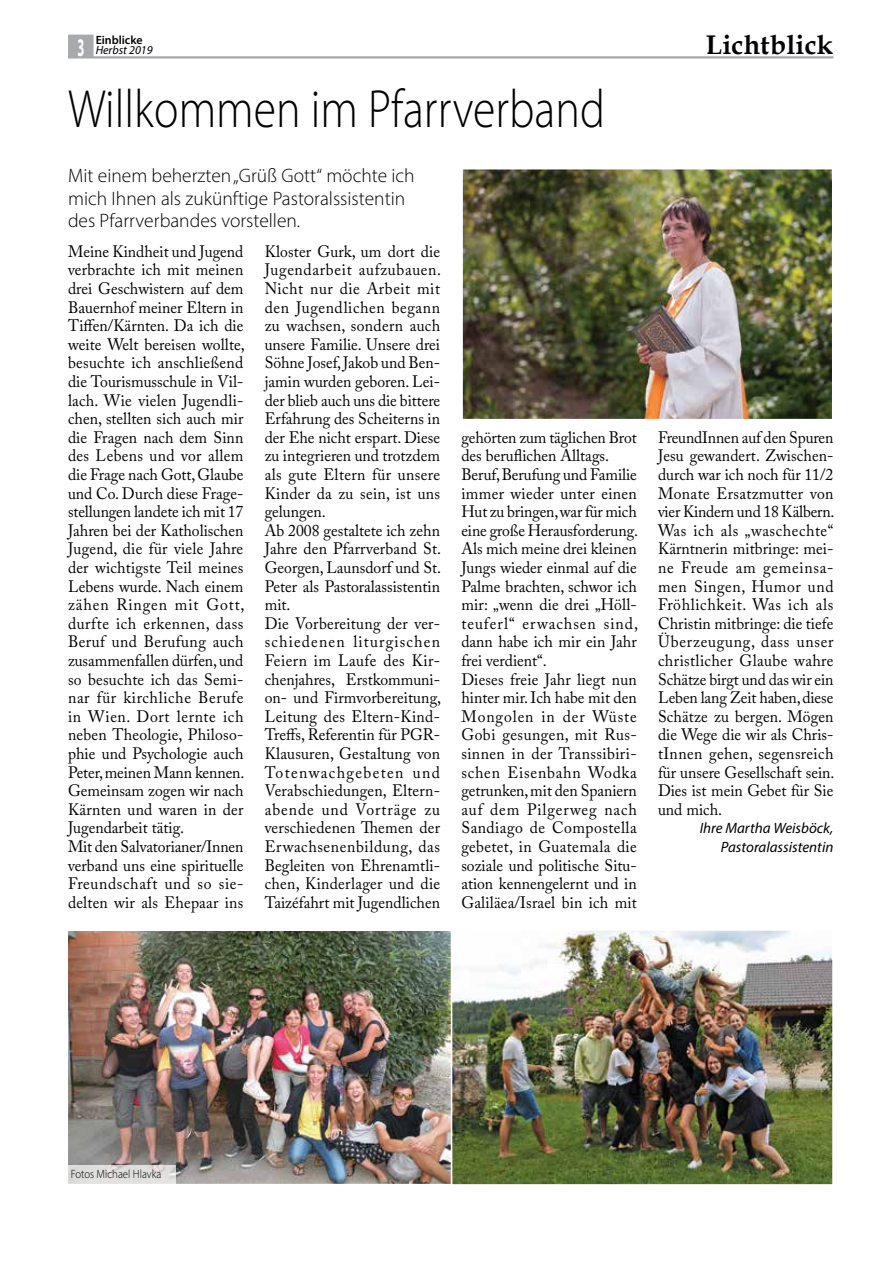
<style>
.page{position:relative;width:893px;height:1263px;background:#fff}
.page>*{position:absolute;margin:0;border:0;box-sizing:border-box;transform-origin:0 0}
.t1{font:300 54px "Myriad Pro";color:#000;scale:.85 1}
.t2{font:700 27px "Book Antiqua";letter-spacing:.005em;color:#000}
.t3{font:300 19.5px/22.5px "Myriad Pro";color:#000}
.t4{font:16.5px/18.6px "Adobe Caslon Pro";letter-spacing:.005em;color:#000;scale:.95 1}
.t5{font:italic 15px/18.6px "Myriad Pro";color:#000;text-align:right}
.t6{font:italic 12px/10.5px "Myriad Pro";color:#000}
.t7{font:300 12px "Myriad Pro";color:#000;scale:.9 1}
.s1{font-weight:600;font-style:normal}
.s2{font-weight:700;font-style:normal;font-size:25.5px;color:#fff}
</style>
<div class="page">
<div style="left:107px;top:89px;width:6px;height:8px;border:3px solid #fff;border-radius:50%"></div>
<div style="left:312px;top:89px;width:7px;height:8px;border:3px solid #fff;border-radius:50%"></div>
<img style="left:453px;top:930px;width:380px;height:255px">
<img style="left:462px;top:169px;width:370px;height:250px">
<img style="left:68px;top:931px;width:385px;height:254px">
<svg style="left:68px;top:1165px;width:108px;height:20px;background:#e0dfde"></svg>
<hr style="left:68px;top:56px;width:765px;height:3px;background:#a7a9ac">
<div style="left:68px;top:35px;width:26px;height:22px;background:#a7a9ac"></div>
<svg style="left:93px;top:34px;width:62px;height:25px"></svg>
<p class="t6" style="left:77px;top:34px;width:77px;text-indent:18px"><span class="s1">Einblicke<br></span><span class="s2">3</span> Herbst 2019</p>
<h1 class="t1" style="left:68px;top:76px;width:633px">Willkommen im Pfarrverband</h1>
<h2 class="t2" style="left:706px;top:27px;width:129px">Lichtblick</h2>
<p class="t3" style="left:68px;top:164px;width:348px">Mit einem beherzten „Grüß Gott“ möchte ich mich Ihnen als zukünftige Pastoralssistentin des Pfarrverbandes vorstellen.</p>
<p class="t4" style="left:68px;top:242px;width:187px">Meine Kindheit und Jugend verbrachte ich mit meinen drei Geschwistern auf dem<br>Bauernhof meiner Eltern in<br>Tiffen/Kärnten. Da ich die weite Welt bereisen wollte, besuchte ich anschließend die Tourismusschule in Vil&shy;lach. Wie vielen Jugendli&shy;chen, stellten sich auch mir die Fragen nach dem Sinn des Lebens und vor allem die Frage nach Gott, Glaube und Co. Durch diese Frage&shy;stellungen landete ich mit 17<br>Jahren bei der Katholischen<br>Jugend, die für viele Jahre der wichtigste Teil meines<br>Lebens wurde. Nach einem zähen Ringen mit Gott, durfte ich erkennen, dass<br>Beruf und Berufung auch zusammenfallen dürfen, und so besuchte ich das Semi&shy;nar für kirchliche Berufe in Wien. Dort lernte ich neben Theologie, Philoso&shy;phie und Psychologie auch<br>Peter, meinen Mann kennen.<br>Gemeinsam zogen wir nach<br>Kärnten und waren in der<br>Jugendarbeit tätig.<br>Mit den Salvatorianer/Innen verband uns eine spirituelle<br>Freundschaft und so sie&shy;delten wir als Ehepaar ins</p>
<p class="t4" style="left:265px;top:242px;width:187px">Kloster Gurk, um dort die<br>Jugendarbeit aufzubauen.<br>Nicht nur die Arbeit mit den Jugendlichen begann zu wachsen, sondern auch unsere Familie. Unsere drei<br>Söhne Josef, Jakob und Ben&shy;jamin wurden geboren. Lei&shy;der blieb auch uns die bittere<br>Erfahrung des Scheiterns in der Ehe nicht erspart. Diese zu integrieren und trotzdem als gute Eltern für unsere<br>Kinder da zu sein, ist uns gelungen.<br>Ab 2008 gestaltete ich zehn<br>Jahre den Pfarrverband St.<br>Georgen, Launsdorf und St.<br>Peter als Pastoralassistentin mit.<br>Die Vorbereitung der ver&shy;schiedenen liturgischen<br>Feiern im Laufe des Kir&shy;chenjahres, Erstkommuni&shy;on- und Firmvorbereitung,<br>Leitung des Eltern-Kind-<br>Treffs, Referentin für PGR-<br>Klausuren, Gestaltung von<br>Totenwachgebeten und<br>Verabschiedungen, Eltern&shy;abende und Vorträge zu verschiedenen Themen der<br>Erwachsenenbildung, das<br>Begleiten von Ehrenamtli&shy;chen, Kinderlager und die<br>Taizéfahrt mit Jugendlichen</p>
<p class="t4" style="left:461px;top:428px;width:187px">gehörten zum täglichen Brot des beruflichen Alltags.<br>Beruf, Berufung und Familie immer wieder unter einen<br>Hut zu bringen, war für mich eine große Herausforderung.<br>Als mich meine drei kleinen<br>Jungs wieder einmal auf die<br>Palme brachten, schwor ich mir: „wenn die drei „Höll&shy;teuferl“ erwachsen sind, dann habe ich mir ein Jahr frei verdient“.<br>Dieses freie Jahr liegt nun hinter mir. Ich habe mit den<br>Mongolen in der Wüste<br>Gobi gesungen, mit Rus&shy;sinnen in der Transsibiri&shy;schen Eisenbahn Wodka getrunken, mit den Spaniern auf dem Pilgerweg nach<br>Sandiago de Compostella gebetet, in Guatemala die soziale und politische Situ&shy;ation kennengelernt und in<br>Galiläea/Israel bin ich mit</p>
<p class="t4" style="left:658px;top:428px;width:187px;text-align:justify">FreundInnen auf den Spuren Jesu gewandert. Zwischen&shy;durch war ich noch für 11/2<br>Monate Ersatzmutter von vier Kindern und 18 Kälbern.<br>Was ich als „waschechte“ Kärntnerin mitbringe: mei&shy;ne Freude am gemeinsa&shy;men Singen, Humor und Fröhlichkeit. Was ich als Christin mitbringe: die tiefe Überzeugung, dass unser christlicher Glaube wahre Schätze birgt und das wir ein Leben lang Zeit haben, diese Schätze zu bergen. Mögen die Wege die wir als Chris&shy;tInnen gehen, segensreich für unsere Gesellschaft sein.<br>Dies ist mein Gebet für Sie und mich.</p>
<p class="t5" style="left:700px;top:819px;width:135px">Ihre Martha Weisböck,<br>Pastoralassistentin</p>
<p class="t7" style="left:71px;top:1167px;width:102px">Fotos Michael Hlavka</p>
</div>
